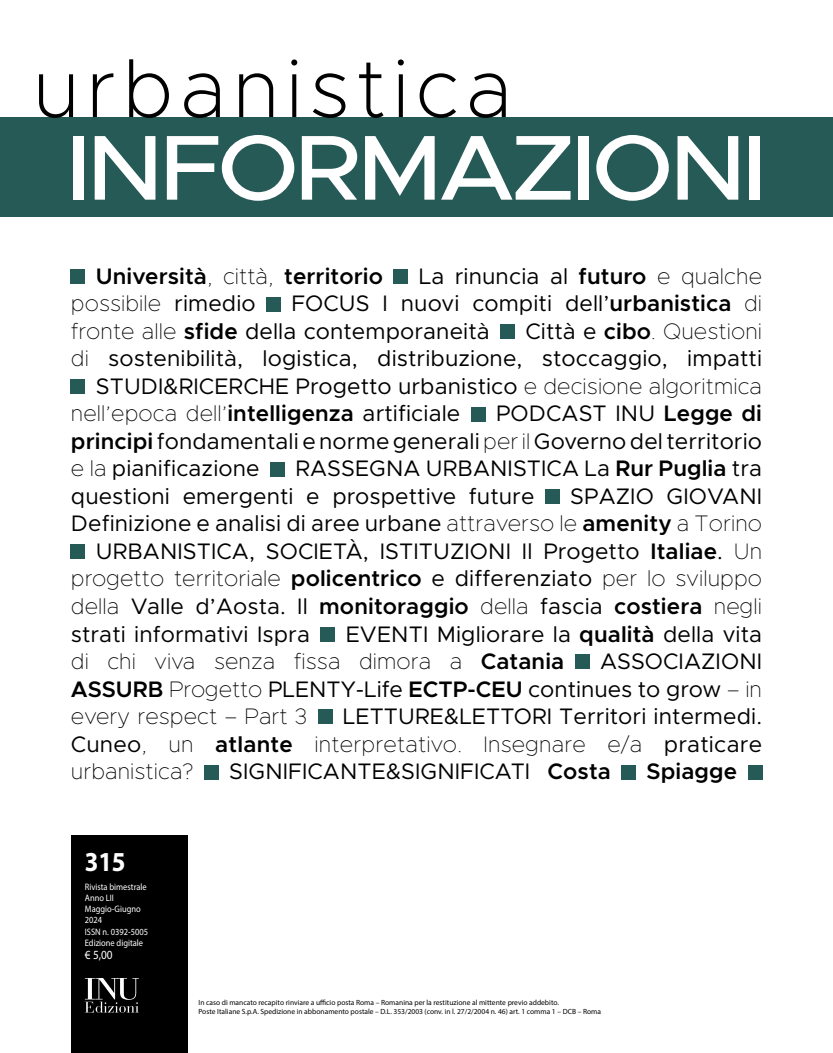
<style>
.page{position:relative;width:833px;height:1053px;background:#fff}
.page>*{position:absolute;margin:0;border:0;box-sizing:border-box;transform-origin:0 0}
.t1{font:500 92.5px "Metropolis";letter-spacing:-.05em;color:#fff;scale:1.1 1}
.t2{font:200 82.5px "Metropolis";letter-spacing:.08em;color:#000}
.t3{font:700 27.5px "Myriad Pro";color:#fff;scale:.9 1}
.t4{font:22.5px/27.5px "Metropolis";letter-spacing:.005em;color:#000}
.t5{font:100 22.5px "Metropolis";letter-spacing:.005em;color:#000}
.t6{font:600 22.5px "Metropolis";letter-spacing:.005em;color:#000}
.t7{font:12.5px "Myriad Pro";color:#fff;scale:.9 1}
.t8{font:9.38px/11.2px "Myriad Pro";color:#fff;scale:.9 1}
.t9{font:7.5px/8.8px "Myriad Pro";color:#000}
.s1{font-weight:100}
.s2{font-weight:600}
.s3{font-weight:400}
</style>
<div class="page">
<div style="left:0;top:117px;width:833px;height:99px;background:#265a57"></div>
<div style="left:71px;top:834px;width:117px;height:218px;background:#000"></div>
<svg style="left:85px;top:978px;width:54px;height:34px"></svg>
<div style="left:71px;top:269px;width:14px;height:15px;background:#265a57"></div>
<div style="left:394px;top:269px;width:14px;height:15px;background:#265a57"></div>
<div style="left:266px;top:297px;width:15px;height:14px;background:#265a57"></div>
<div style="left:500px;top:324px;width:15px;height:15px;background:#265a57"></div>
<div style="left:71px;top:379px;width:14px;height:15px;background:#265a57"></div>
<div style="left:471px;top:407px;width:14px;height:14px;background:#265a57"></div>
<div style="left:270px;top:462px;width:14px;height:14px;background:#265a57"></div>
<div style="left:545px;top:489px;width:14px;height:15px;background:#265a57"></div>
<div style="left:71px;top:544px;width:14px;height:15px;background:#265a57"></div>
<div style="left:321px;top:627px;width:14px;height:14px;background:#265a57"></div>
<div style="left:575px;top:654px;width:14px;height:15px;background:#265a57"></div>
<div style="left:318px;top:709px;width:14px;height:15px;background:#265a57"></div>
<div style="left:204px;top:764px;width:14px;height:15px;background:#265a57"></div>
<div style="left:621px;top:764px;width:15px;height:15px;background:#265a57"></div>
<div style="left:748px;top:764px;width:14px;height:15px;background:#265a57"></div>
<h2 class="t2" style="left:33px;top:37px;width:481px">urbanistica</h2>
<h1 class="t1" style="left:65px;top:110px;width:640px">INFORMAZIONI</h1>
<p class="t6" style="left:96px;top:262px;width:289px">Università<span class="s1">, città,</span> territorio</p>
<p class="t4" style="left:419px;top:262px;width:345px">La rinuncia al <span class="s2">futuro</span> <span class="s1">e qualche</span></p>
<p class="t5" style="left:71px;top:289px;width:186px">possibile <span class="s3">rimedio</span></p>
<p class="t4" style="left:71px;top:290px;width:692px;text-indent:221px">FOCUS I nuovi compiti dell’<span class="s2">urbanistica</span> <span class="s1">di fronte alle</span> <span class="s2">sfide</span> della contemporaneità</p>
<p class="t5" style="left:525px;top:317px;width:238px"><span class="s3">Città e</span> <span class="s2">cibo</span>. Questioni</p>
<p class="t4" style="left:71px;top:345px;width:692px"><span class="s1">di</span> sostenibilità, logistica, distribuzione, stoccaggio, impatti</p>
<p class="t4" style="left:96px;top:372px;width:668px">STUDI&amp;RICERCHE Progetto urbanistico <span class="s1">e decisione algoritmica</span></p>
<p class="t5" style="left:71px;top:399px;width:391px">nell’epoca dell’<span class="s2">intelligenza</span> <span class="s3">artificiale</span></p>
<p class="t4" style="left:71px;top:400px;width:693px;text-align:justify;text-indent:425px">PODCAST INU <span class="s2">Legge di principi</span> fondamentali e norme generali <span class="s1">per il</span> Governo del territorio <span class="s1">e la</span> pianificazione</p>
<p class="t4" style="left:71px;top:455px;width:692px;text-indent:224px">RASSEGNA URBANISTICA La <span class="s2">Rur Puglia</span> tra questioni emergenti e prospettive future</p>
<p class="t4" style="left:570px;top:482px;width:193px">SPAZIO GIOVANI</p>
<p class="t4" style="left:71px;top:510px;width:692px">Definizione e analisi di aree urbane <span class="s1">attraverso le</span> <span class="s2">amenity</span> <span class="s1">a Torino</span></p>
<p class="t4" style="left:96px;top:537px;width:668px">URBANISTICA, SOCIETÀ, ISTITUZIONI Il Progetto <span class="s2">Italiae</span>. <span class="s1">Un</span></p>
<p class="t5" style="left:71px;top:564px;width:692px">progetto territoriale <span class="s2">policentrico</span> <span class="s3">e differenziato</span> per lo sviluppo</p>
<p class="t4" style="left:71px;top:592px;width:692px"><span class="s1">della</span> Valle d’Aosta. Il <span class="s2">monitoraggio</span> <span class="s1">della</span> fascia <span class="s2">costiera</span> <span class="s1">negli</span></p>
<p class="t4" style="left:71px;top:620px;width:241px">strati informativi Ispra</p>
<p class="t4" style="left:71px;top:620px;width:692px;text-indent:275px">EVENTI Migliorare la <span class="s2">qualità</span> della vita <span class="s1">di chi viva senza fissa dimora a</span> <span class="s2">Catania</span></p>
<p class="t4" style="left:71px;top:647px;width:692px;text-align:justify;text-indent:529px">ASSOCIAZIONI <span class="s2">ASSURB</span> <span class="s1">Progetto</span> PLENTY-Life <span class="s2">ECTP-CEU</span> continues to grow <span class="s1">– in every respect – Part 3</span></p>
<p class="t4" style="left:71px;top:702px;width:692px;text-align:justify;text-indent:272px">LETTURE&amp;LETTORI Territori intermedi.<br>Cuneo<span class="s1">, un</span> <span class="s2">atlante</span> <span class="s1">interpretativo. Insegnare e/a</span> praticare <span class="s1">urbanistica?</span></p>
<p class="t4" style="left:229px;top:757px;width:383px">SIGNIFICANTE&amp;SIGNIFICATI <span class="s2">Costa</span></p>
<p class="t6" style="left:646px;top:757px;width:92px">Spiagge</p>
<p class="t3" style="left:85px;top:844px;width:47px">315</p>
<p class="t8" style="left:85px;top:880px;width:72px">Rivista bimestrale<br>Anno LII<br>Maggio-Giugno<br>2024<br>ISSN n. 0392-5005<br>Edizione digitale</p>
<p class="t7" style="left:85px;top:946px;width:32px">€ 5,00</p>
<p class="t9" style="left:198px;top:998px;width:404px">In caso di mancato recapito rinviare a ufficio posta Roma – Romanina per la restituzione al mittente previo addebito.<br>Poste Italiane S.p.A. Spedizione in abbonamento postale – D.L. 353/2003 (conv. in l. 27/2/2004 n. 46) art. 1 comma 1 – DCB – Roma</p>
</div>
